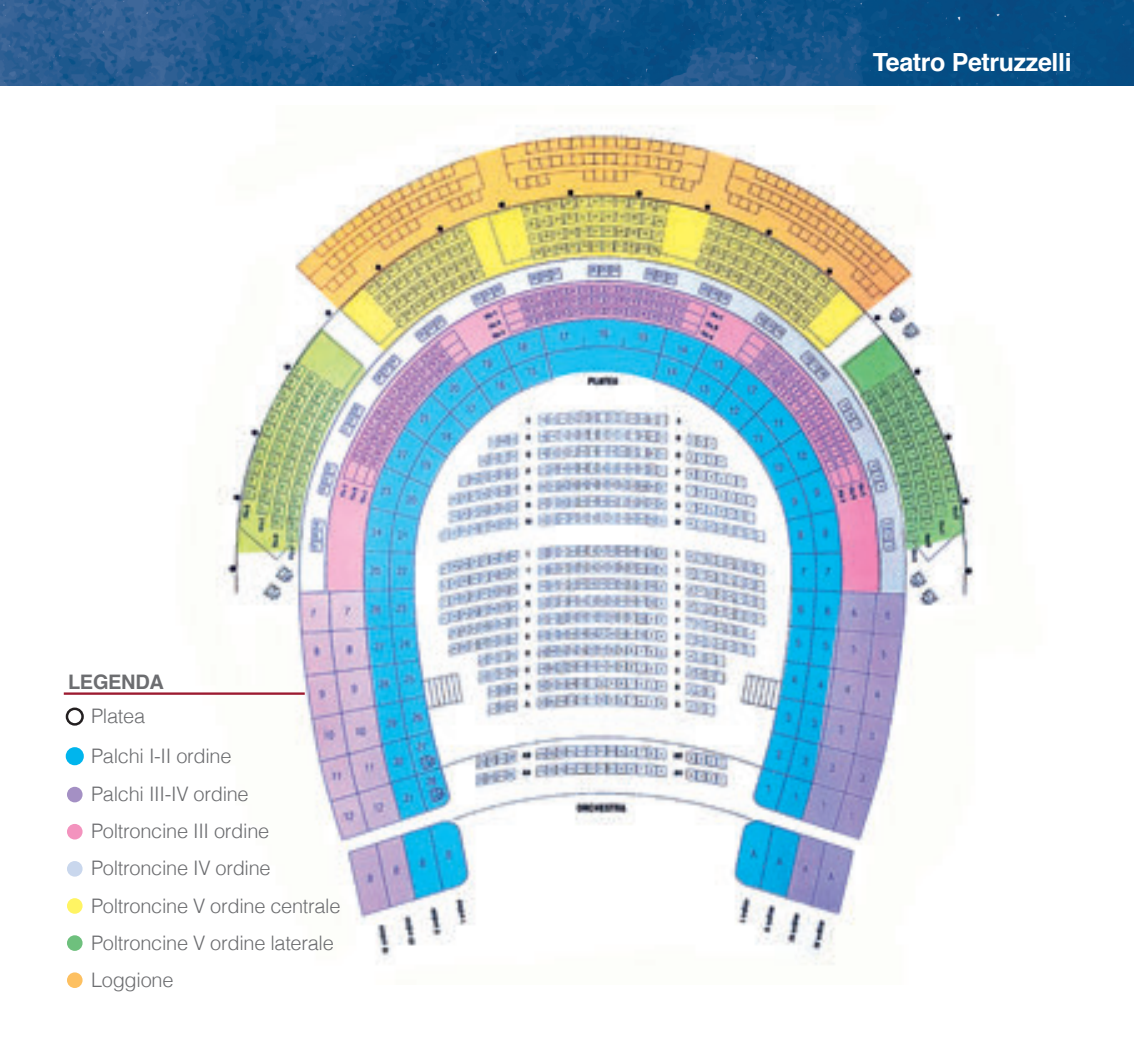
<style>
.page{position:relative;width:1134px;height:1063px;background:#fff}
.page>*{position:absolute;margin:0;border:0;box-sizing:border-box;transform-origin:0 0}
.t1{font:700 25px "Helvetica";letter-spacing:-.015em;color:#fff}
.t2{font:300 20px/37.8px "Helvetica";letter-spacing:-.015em;color:#6c6d70}
.t3{font:700 20px "Helvetica";letter-spacing:-.015em;color:#6c6d70}
</style>
<div class="page">
<img style="left:0;top:0;width:1134px;height:86px">
<img style="left:215px;top:125px;width:760px;height:840px">
<hr style="left:64px;top:692px;width:241px;height:3px;background:#9c1a30">
<div style="left:66px;top:708px;width:18px;height:18px;border:2px solid #231f20;border-radius:50%"></div>
<div style="left:67px;top:748px;width:16px;height:16px;background:#00b5ed;border-radius:50%"></div>
<div style="left:66px;top:747px;width:18px;height:18px;border:2px solid #00b5ed;border-radius:50%"></div>
<div style="left:67px;top:787px;width:16px;height:15px;background:#a490c4;border-radius:50%"></div>
<div style="left:67px;top:824px;width:16px;height:16px;background:#f393be;border-radius:50%"></div>
<div style="left:67px;top:861px;width:16px;height:16px;background:#c9d7ed;border-radius:50%"></div>
<div style="left:67px;top:898px;width:16px;height:16px;background:#fff463;border-radius:50%"></div>
<div style="left:67px;top:935px;width:16px;height:16px;background:#6ec07d;border-radius:50%"></div>
<div style="left:67px;top:972px;width:16px;height:16px;background:#fdc061;border-radius:50%"></div>
<p class="t3" style="left:68px;top:665px;width:97px">LEGENDA</p>
<p class="t2" style="left:91px;top:696px;width:251px">Platea<br>Palchi I-II ordine<br>Palchi III-IV ordine<br>Poltroncine III ordine<br>Poltroncine IV ordine<br>Poltroncine V ordine centrale<br>Poltroncine V ordine laterale<br>Loggione</p>
<p class="t1" style="left:873px;top:42px;width:200px">Teatro Petruzzelli</p>
</div>
